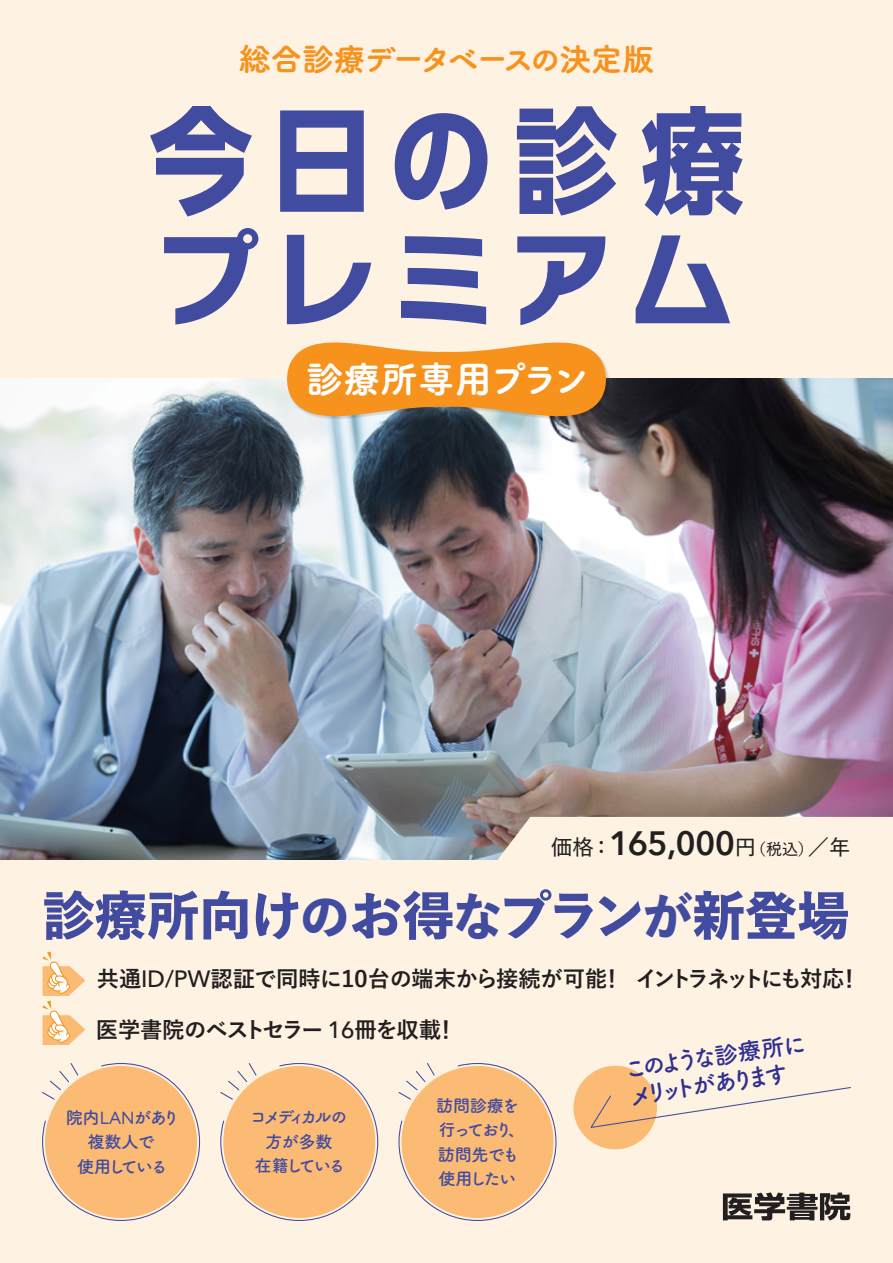
<style>
.page{position:relative;width:893px;height:1263px;background:#fef2e3}
.page>*{position:absolute;margin:0;border:0;box-sizing:border-box;transform-origin:0 0}
.t1{font:700 115.2px "UD Shin Go Pr 6 N";letter-spacing:.185em;color:#414ba0;scale:.9 1}
.t2{font:700 102.9px "Typelabo N Std";letter-spacing:.145em;color:#414ba0}
.t3{font:800 52.35px "Yu Go Std N";color:#414ba0}
.t4{font:37.2px "Tsuku A Rd Gothic Std E";color:#fff}
.t5{font:600 33.45px "Avenir Next LT Pro";letter-spacing:-.02em;color:#231f20}
.t6{font:31.95px "Tsuku A Rd Gothic Std E";letter-spacing:-.065em;color:#f7931d}
.t7{font:23.7px "Tsuku A Rd Gothic Std B";color:#2e3092}
.t8{font:700 22.35px "Yu Go Pr 6 N";letter-spacing:-.045em;color:#231f20}
.t9{font:17.1px/24.6px "Tsuku A Rd Gothic Std B";letter-spacing:-.075em;color:#414ba0;text-align:center}
.t10{font:17.1px/24.6px "Tsuku A Rd Gothic Std B";letter-spacing:-.17em;color:#414ba0;text-align:center}
.t11{font:17.1px/24.6px "Tsuku A Rd Gothic Std B";letter-spacing:-.145em;color:#414ba0}
.t12{font:17.1px "Tsuku A Rd Gothic Std B";letter-spacing:-.105em;color:#414ba0}
.s1{font-family:"Yu Go Pr 6 N";font-size:21.3px}
.s2{font-family:"Yu Go Pr 6 N";font-size:15.9px}
.s3{font-size:49.8px}
.s4{font-family:"Avenir Next LT Pro";font-weight:500;font-size:23.4px}
.s5{font-family:"Circe Rounded";font-size:17.7px}
</style>
<div class="page">
<img style="left:0;top:379px;width:893px;height:480px">
<svg style="left:723px;top:1192px;width:127px;height:28px"></svg>
<img style="left:287px;top:367px;width:322px;height:53px">
<svg style="left:287px;top:342px;width:319px;height:75px;background:#ec9936"></svg>
<svg style="left:43px;top:951px;width:42px;height:94px"></svg>
<svg style="left:495px;top:817px;width:398px;height:43px"></svg>
<div style="left:573px;top:1066px;width:84px;height:83px;background:#fcbb74;border-radius:50%"></div>
<svg style="left:590px;top:1086px;width:261px;height:43px"></svg>
<svg style="left:398px;top:1063px;width:159px;height:158px"></svg>
<svg style="left:220px;top:1063px;width:159px;height:158px"></svg>
<svg style="left:42px;top:1063px;width:159px;height:158px"></svg>
<h3 class="t6" style="left:239px;top:34px;width:417px">総合診療データベースの決定版</h3>
<h1 class="t1" style="left:149px;top:67px;width:663px">今日の診療</h1>
<h2 class="t2" style="left:156px;top:204px;width:578px">プレミアム</h2>
<h3 class="t4" style="left:306px;top:350px;width:285px">診療所専用プラン</h3>
<h3 class="t5" style="left:551px;top:823px;width:301px"><span class="s1">価格：</span>165,000<span class="s1">円</span><span class="s2">（税込）</span><span class="s1">／年</span></h3>
<h3 class="t3" style="left:42px;top:874px;width:808px">診療所向け<span class="s3">の</span>お得<span class="s3">な</span>プラン<span class="s3">が</span>新登場</h3>
<p class="t8" style="left:97px;top:966px;width:765px">共通<span class="s4">ID/PW</span>認証で同時に１０台の端末から接続が可能！イントラネットにも対応！</p>
<p class="t8" style="left:96px;top:1018px;width:363px">医学書院のベストセラー <span class="s4">16</span>冊を収載！</p>
<p class="t7" style="left:621px;top:1050px;width:186px;rotate:-8deg">このような診療所に</p>
<p class="t7" style="left:627px;top:1077px;width:162px;rotate:-8deg">メリットがあります</p>
<p class="t12" style="left:436px;top:1092px;width:84px">訪問診療を</p>
<p class="t9" style="left:66px;top:1104px;width:115px">院内<span class="s5">LAN</span>があり複数人で<br>使用している</p>
<p class="t10" style="left:250px;top:1103px;width:99px">コメディカルの方が多数<br>在籍している</p>
<p class="t11" style="left:438px;top:1116px;width:89px">行っており、訪問先でも使用したい</p>
</div>
